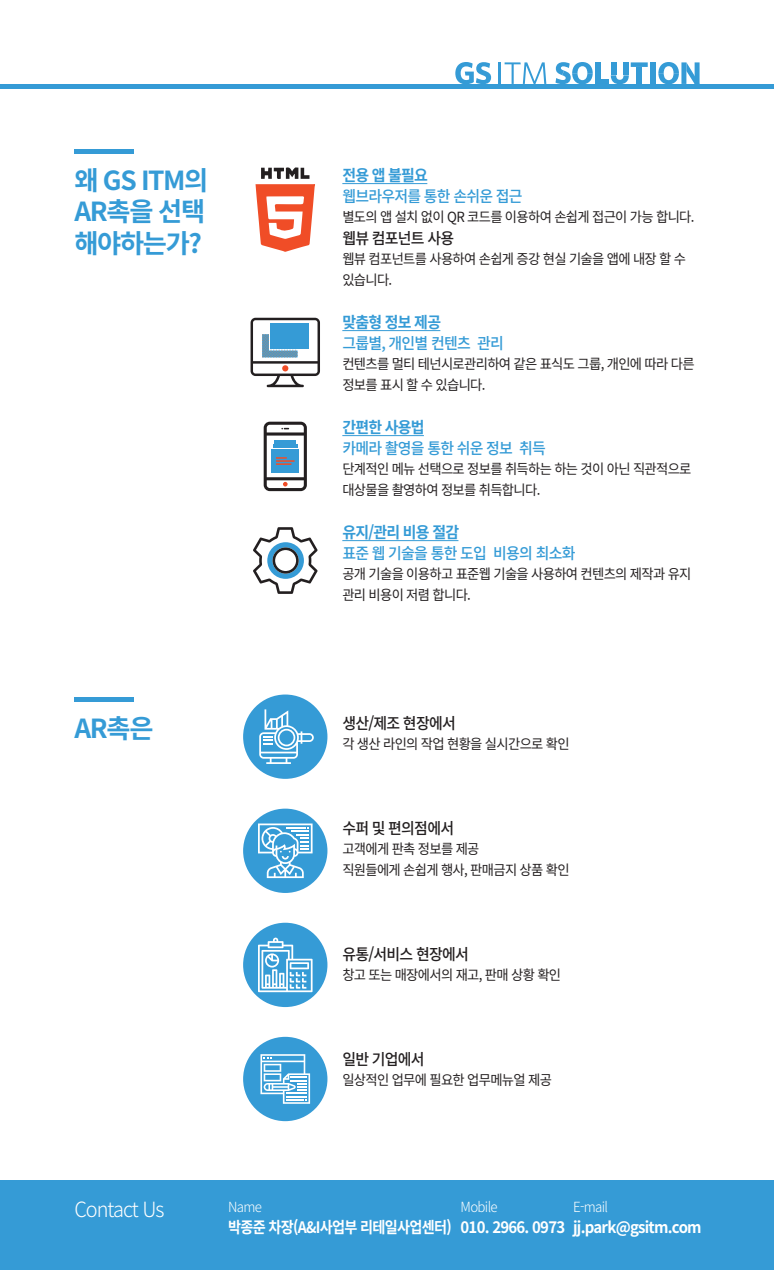
<style>
.page{position:relative;width:774px;height:1270px;background:#fff}
.page>*{position:absolute;margin:0;border:0;box-sizing:border-box;transform-origin:0 0}
.t1{font:700 26.25px/31.5px "Noto Sans CJ Kkr";letter-spacing:-.05em;color:#359bd6;text-align:justify}
.t2{font:300 21px "Noto Sans CJ Kkr";letter-spacing:-.05em;color:#fff}
.t3{font:300 21px "Noto Sans CJ Kkr";letter-spacing:-.05em;color:#fff;scale:.95 1}
.t4{font:700 17.5px "Noto Sans CJ Kkr";letter-spacing:-.05em;color:#fff}
.t5{font:500 15.75px "Noto Sans CJ Kkr";letter-spacing:-.05em;color:#359bd6;scale:.95 1}
.t6{font:500 15.75px "Noto Sans CJ Kkr";letter-spacing:-.05em;color:#231f20;scale:.95 1}
.t7{font:700 15.75px "Noto Sans CJ Kkr";letter-spacing:-.05em;color:#fff;scale:.95 1}
.t8{font:700 15.75px "Noto Sans CJ Kkr";letter-spacing:-.05em;color:#359bd6;scale:.95 1}
.t9{font:700 15.75px "Noto Sans CJ Kkr";letter-spacing:-.05em;color:#fff;scale:.9 1}
.t10{font:14px/21px "Noto Sans CJ Kkr";letter-spacing:-.05em;color:#231f20;scale:.95 1}
.t11{font:300 14px "Noto Sans CJ Kkr";letter-spacing:-.05em;color:#fff;scale:.95 1}
.s1{font-weight:300}
</style>
<div class="page">
<div style="left:0;top:84px;width:774px;height:5px;background:#359bd6"></div>
<div style="left:595px;top:62px;width:5px;height:22px;background:#359bd6"></div>
<div style="left:600px;top:79px;width:9px;height:5px;background:#359bd6"></div>
<div style="left:623px;top:62px;width:6px;height:13px;background:#359bd6"></div>
<div style="left:611px;top:62px;width:5px;height:13px;background:#359bd6"></div>
<svg style="left:611px;top:75px;width:18px;height:9px"></svg>
<svg style="left:631px;top:62px;width:17px;height:5px"></svg>
<div style="left:637px;top:67px;width:5px;height:17px;background:#359bd6"></div>
<div style="left:650px;top:62px;width:6px;height:22px;background:#359bd6"></div>
<svg style="left:555px;top:62px;width:38px;height:22px"></svg>
<svg style="left:658px;top:62px;width:41px;height:22px"></svg>
<svg style="left:455px;top:62px;width:36px;height:22px"></svg>
<hr style="left:499px;top:62px;width:2px;height:22px;background:#359bd6">
<svg style="left:505px;top:62px;width:41px;height:22px"></svg>
<div style="left:74px;top:149px;width:60px;height:5px;background:#359bd6"></div>
<div style="left:74px;top:697px;width:60px;height:5px;background:#359bd6"></div>
<hr style="left:342px;top:183px;width:85px;height:1px;background:#359bd6">
<hr style="left:342px;top:330px;width:98px;height:1px;background:#359bd6">
<hr style="left:342px;top:435px;width:82px;height:1px;background:#359bd6">
<hr style="left:342px;top:540px;width:116px;height:1px;background:#359bd6">
<div style="left:243px;top:694px;width:84px;height:85px;background:#359bd6;border-radius:50%"></div>
<div style="left:243px;top:809px;width:84px;height:84px;background:#359bd6;border-radius:50%"></div>
<div style="left:243px;top:923px;width:84px;height:84px;background:#359bd6;border-radius:50%"></div>
<div style="left:243px;top:1037px;width:84px;height:84px;background:#359bd6;border-radius:50%"></div>
<svg style="left:255px;top:167px;width:60px;height:85px"></svg>
<svg style="left:251px;top:318px;width:69px;height:69px"></svg>
<svg style="left:264px;top:422px;width:43px;height:69px"></svg>
<svg style="left:253px;top:527px;width:65px;height:67px"></svg>
<svg style="left:259px;top:709px;width:55px;height:55px"></svg>
<svg style="left:258px;top:823px;width:55px;height:55px"></svg>
<svg style="left:260px;top:1054px;width:50px;height:50px"></svg>
<svg style="left:258px;top:938px;width:55px;height:54px"></svg>
<div style="left:0;top:1181px;width:774px;height:89px;background:#359bd6"></div>
<p class="t1" style="left:74px;top:165px;width:135px">왜 GS ITM의 AR촉을 선택 해야하는가?</p>
<p class="t1" style="left:74px;top:713px;width:81px">AR촉은</p>
<p class="t8" style="left:342px;top:167px;width:92px">전용 앱 불필요</p>
<p class="t5" style="left:342px;top:188px;width:191px">웹브라우저를 통한 손쉬운 접근</p>
<p class="t10" style="left:342px;top:206px;width:372px">별도의 앱 설치 없이 QR 코드를 이용하여 손쉽게 접근이 가능 합니다.</p>
<p class="t6" style="left:342px;top:230px;width:119px">웹뷰 컴포넌트 사용</p>
<p class="t10" style="left:342px;top:248px;width:363px">웹뷰 컴포넌트를 사용하여 손쉽게 증강 현실 기술을 앱에 내장 할 수 있습니다.</p>
<p class="t8" style="left:342px;top:314px;width:105px">맞춤형 정보 제공</p>
<p class="t5" style="left:342px;top:335px;width:171px">그룹별, 개인별 컨텐츠 관리</p>
<p class="t10" style="left:342px;top:353px;width:372px">컨텐츠를 멀티 테넌시로관리하여 같은 표식도 그룹, 개인에 따라 다른 정보를 표시 할 수 있습니다.</p>
<p class="t8" style="left:342px;top:419px;width:88px">간편한 사용법</p>
<p class="t5" style="left:342px;top:440px;width:216px">카메라 촬영을 통한 쉬운 정보 취득</p>
<p class="t10" style="left:342px;top:458px;width:369px">단계적인 메뉴 선택으로 정보를 취득하는 하는 것이 아닌 직관적으로 대상물을 촬영하여 정보를 취득합니다.</p>
<p class="t8" style="left:342px;top:524px;width:125px">유지/관리 비용 절감</p>
<p class="t5" style="left:342px;top:545px;width:247px">표준 웹 기술을 통한 도입 비용의 최소화</p>
<p class="t10" style="left:342px;top:563px;width:369px">공개 기술을 이용하고 표준웹 기술을 사용하여 컨텐츠의 제작과 유지 관리 비용이 저렴 합니다.</p>
<p class="t6" style="left:342px;top:715px;width:121px">생산/제조 현장에서</p>
<p class="t10" style="left:342px;top:733px;width:241px">각 생산 라인의 작업 현황을 실시간으로 확인</p>
<p class="t6" style="left:342px;top:820px;width:119px">수퍼 및 편의점에서</p>
<p class="t10" style="left:342px;top:838px;width:146px">고객에게 판촉 정보를 제공</p>
<p class="t10" style="left:342px;top:859px;width:241px">직원들에게 손쉽게 행사, 판매금지 상품 확인</p>
<p class="t6" style="left:342px;top:946px;width:135px">유통/서비스 현장에서</p>
<p class="t10" style="left:342px;top:964px;width:232px">창고 또는 매장에서의 재고, 판매 상황 확인</p>
<p class="t6" style="left:342px;top:1051px;width:88px">일반 기업에서</p>
<p class="t10" style="left:342px;top:1069px;width:222px">일상적인 업무에 필요한 업무메뉴얼 제공</p>
<p class="t3" style="left:74px;top:1198px;width:96px">Contact Us</p>
<p class="t11" style="left:228px;top:1199px;width:37px">Name</p>
<p class="t11" style="left:461px;top:1199px;width:41px">Mobile</p>
<p class="t11" style="left:573px;top:1199px;width:38px">E-mail</p>
<p class="t9" style="left:228px;top:1219px;width:250px">박종준 차장(A&amp;I사업부 리테일사업센터)</p>
<p class="t7" style="left:461px;top:1219px;width:112px">010. 2966. 0973</p>
<p class="t7" style="left:573px;top:1219px;width:137px">jj.park@gsitm.com</p>
<h2 class="t2" style="left:74px;top:1208px;width:96px">Contact Us</h2>
<p class="t4" style="left:340px;top:1212px;width:361px"><span class="s1">Tell</span> 02. 2189. 6700 <span class="s1">E-mail</span> sales@gsitm.com</p>
</div>
